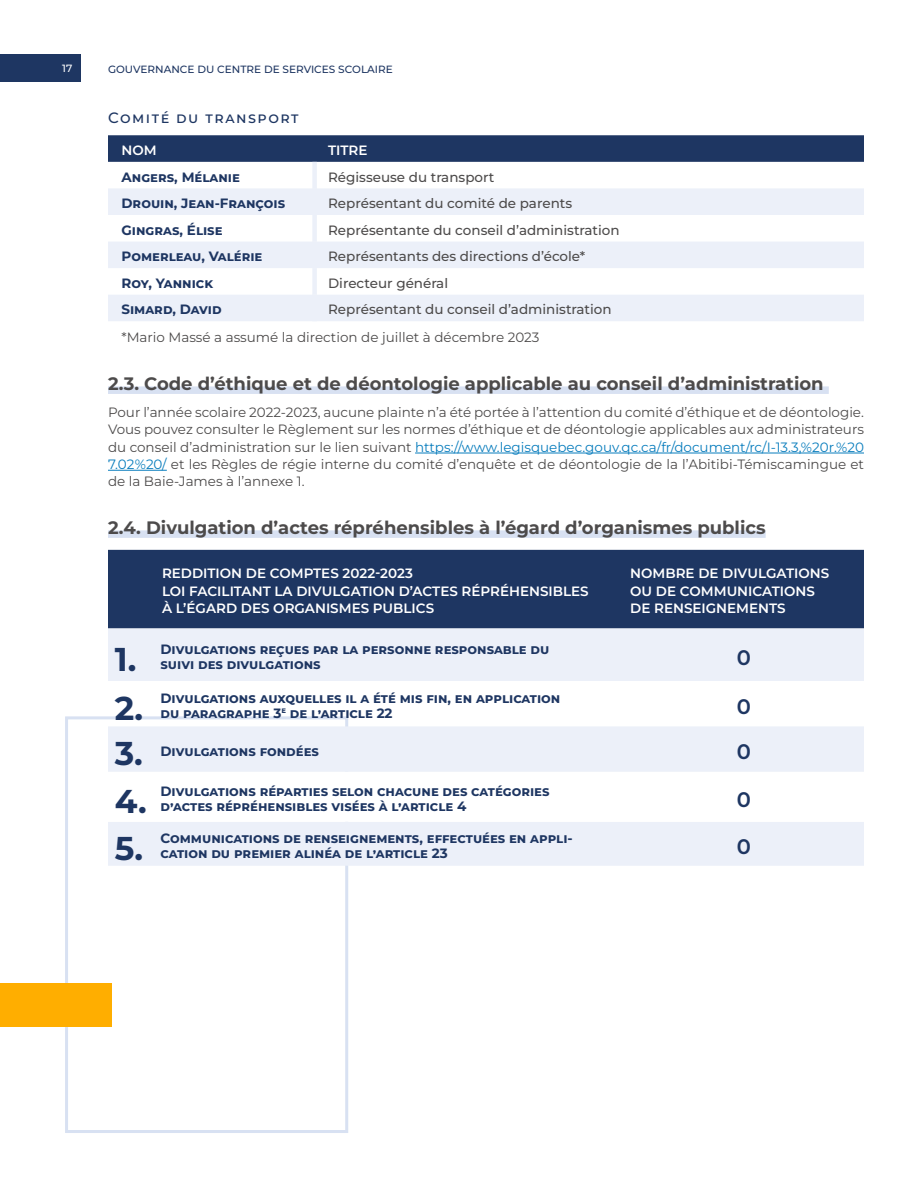
<style>
.page{position:relative;width:918px;height:1188px;background:#fff}
.page>*{position:absolute;margin:0;border:0;box-sizing:border-box;transform-origin:0 0}
.t1{font:700 33px "Montserrat";color:#1e3662}
.t2{font:600 21px "Montserrat";color:#1e3662}
.t3{font:700 18px "Montserrat";color:#4d4b4b}
.t4{font:500 15px "Montserrat";letter-spacing:.115em;color:#1e3662}
.t5{font:13.5px/17.2px "Montserrat";color:#4d4b4b;text-align:justify}
.t6{font:700 13.5px/15px "Montserrat";letter-spacing:.005em;color:#1e3662}
.t7{font:500 13.5px "Montserrat";color:#4d4b4b}
.t8{font:600 13.5px/17.2px "Montserrat";color:#fff}
.t9{font:700 13.5px/15px "Montserrat";letter-spacing:.025em;color:#1e3662}
.t10{font:700 13.5px/15px "Montserrat";letter-spacing:.03em;color:#1e3662}
.t11{font:500 10.5px "Montserrat";color:#1e3662}
.t12{font:500 10.5px "Montserrat";color:#fff}
.s1{color:#097dbd}
</style>
<div class="page">
<div style="left:65px;top:716px;width:283px;height:417px;border:3px solid #d8e1f2"></div>
<div style="left:0;top:984px;width:112px;height:43px;background:#ffae00"></div>
<div style="left:0;top:54px;width:81px;height:27px;background:#1e3662"></div>
<div style="left:108px;top:386px;width:721px;height:8px;background:#d8e1f2"></div>
<hr style="left:415px;top:453px;width:449px;height:1px;background:#097dbd">
<hr style="left:108px;top:470px;width:59px;height:1px;background:#097dbd">
<div style="left:108px;top:530px;width:658px;height:8px;background:#d8e1f2"></div>
<svg style="left:108px;top:135px;width:756px;height:27px"></svg>
<svg style="left:108px;top:188px;width:756px;height:133px;fill:#ecf0f9"></svg>
<div style="left:312px;top:162px;width:5px;height:26px;background:#ecf0f9"></div>
<div style="left:312px;top:188px;width:5px;height:27px;background:#ecf0f9"></div>
<div style="left:312px;top:215px;width:5px;height:27px;background:#ecf0f9"></div>
<div style="left:312px;top:242px;width:5px;height:26px;background:#ecf0f9"></div>
<div style="left:312px;top:268px;width:5px;height:27px;background:#ecf0f9"></div>
<div style="left:312px;top:295px;width:5px;height:26px;background:#ecf0f9"></div>
<div style="left:108px;top:550px;width:756px;height:78px;background:#1e3662"></div>
<svg style="left:108px;top:628px;width:756px;height:238px;fill:#ecf0f9"></svg>
<svg style="left:108px;top:772px;width:756px;height:50px"></svg>
<p class="t12" style="left:62px;top:61px;width:12px">17</p>
<p class="t11" style="left:108px;top:62px;width:286px">GOUVERNANCE DU CENTRE DE SERVICES SCOLAIRE</p>
<p class="t4" style="left:108px;top:107px;width:191px">Comité du transport</p>
<p class="t8" style="left:122px;top:141px;width:37px">NOM</p>
<p class="t8" style="left:328px;top:141px;width:41px">TITRE</p>
<p class="t6" style="left:122px;top:169px;width:120px">Angers, Mélanie</p>
<p class="t7" style="left:328px;top:168px;width:168px">Régisseuse du transport</p>
<p class="t6" style="left:122px;top:196px;width:165px">Drouin, Jean-François</p>
<p class="t7" style="left:328px;top:194px;width:246px">Représentant du comité de parents</p>
<p class="t6" style="left:122px;top:222px;width:103px">Gingras, Élise</p>
<p class="t7" style="left:328px;top:221px;width:293px">Représentante du conseil d’administration</p>
<p class="t9" style="left:122px;top:249px;width:142px">Pomerleau, Valérie</p>
<p class="t7" style="left:328px;top:248px;width:259px">Représentants des directions d’école*</p>
<p class="t6" style="left:122px;top:275px;width:93px">Roy, Yannick</p>
<p class="t7" style="left:328px;top:274px;width:122px">Directeur général</p>
<p class="t6" style="left:122px;top:302px;width:102px">Simard, David</p>
<p class="t7" style="left:328px;top:301px;width:285px">Représentant du conseil d’administration</p>
<p class="t5" style="left:122px;top:328px;width:420px">*Mario Massé a assumé la direction de juillet à décembre 2023</p>
<h3 class="t3" style="left:108px;top:372px;width:717px">2.3. Code d’éthique et de déontologie applicable au conseil d’administration</h3>
<p class="t5" style="left:108px;top:403px;width:758px">Pour l’année scolaire 2022-2023, aucune plainte n’a été portée à l’attention du comité d’éthique et de déontologie.<br>Vous pouvez consulter le Règlement sur les normes d’éthique et de déontologie applicables aux administrateurs du conseil d’administration sur le lien suivant <span class="s1">https://www.legisquebec.gouv.qc.ca/fr/document/rc/I-13.3,%20r.%20<br>7.02%20/</span> et les Règles de régie interne du comité d’enquête et de déontologie de la l’Abitibi-Témiscamingue et de la Baie-James à l’annexe 1.</p>
<h3 class="t3" style="left:108px;top:516px;width:659px">2.4. Divulgation d’actes répréhensibles à l’égard d’organismes publics</h3>
<p class="t8" style="left:162px;top:565px;width:428px">REDDITION DE COMPTES 2022-2023<br>LOI FACILITANT LA DIVULGATION D’ACTES RÉPRÉHENSIBLES<br>À L’ÉGARD DES ORGANISMES PUBLICS</p>
<p class="t8" style="left:630px;top:565px;width:201px">NOMBRE DE DIVULGATIONS<br>OU DE COMMUNICATIONS<br>DE RENSEIGNEMENTS</p>
<h1 class="t1" style="left:115px;top:637px;width:23px">1.</h1>
<p class="t6" style="left:160px;top:641px;width:390px">Divulgations reçues par la personne responsable du suivi des divulgations</p>
<h2 class="t2" style="left:737px;top:643px;width:16px">0</h2>
<h1 class="t1" style="left:115px;top:686px;width:30px">2.</h1>
<p class="t9" style="left:160px;top:690px;width:402px">Divulgations auxquelles il a été mis fin, en application du paragraphe 3<sup>e</sup> de l’article 22</p>
<h2 class="t2" style="left:737px;top:692px;width:16px">0</h2>
<h1 class="t1" style="left:115px;top:731px;width:30px">3.</h1>
<p class="t6" style="left:160px;top:743px;width:160px">Divulgations fondées</p>
<h2 class="t2" style="left:737px;top:738px;width:16px">0</h2>
<h1 class="t1" style="left:115px;top:779px;width:34px">4.</h1>
<p class="t10" style="left:160px;top:783px;width:391px">Divulgations réparties selon chacune des catégories d’actes répréhensibles visées à l’article 4</p>
<h2 class="t2" style="left:737px;top:786px;width:16px">0</h2>
<h1 class="t1" style="left:115px;top:826px;width:30px">5.</h1>
<p class="t6" style="left:160px;top:830px;width:414px">Communications de renseignements, effectuées en appli&shy;cation du premier alinéa de l’article 23</p>
<h2 class="t2" style="left:737px;top:832px;width:16px">0</h2>
</div>
